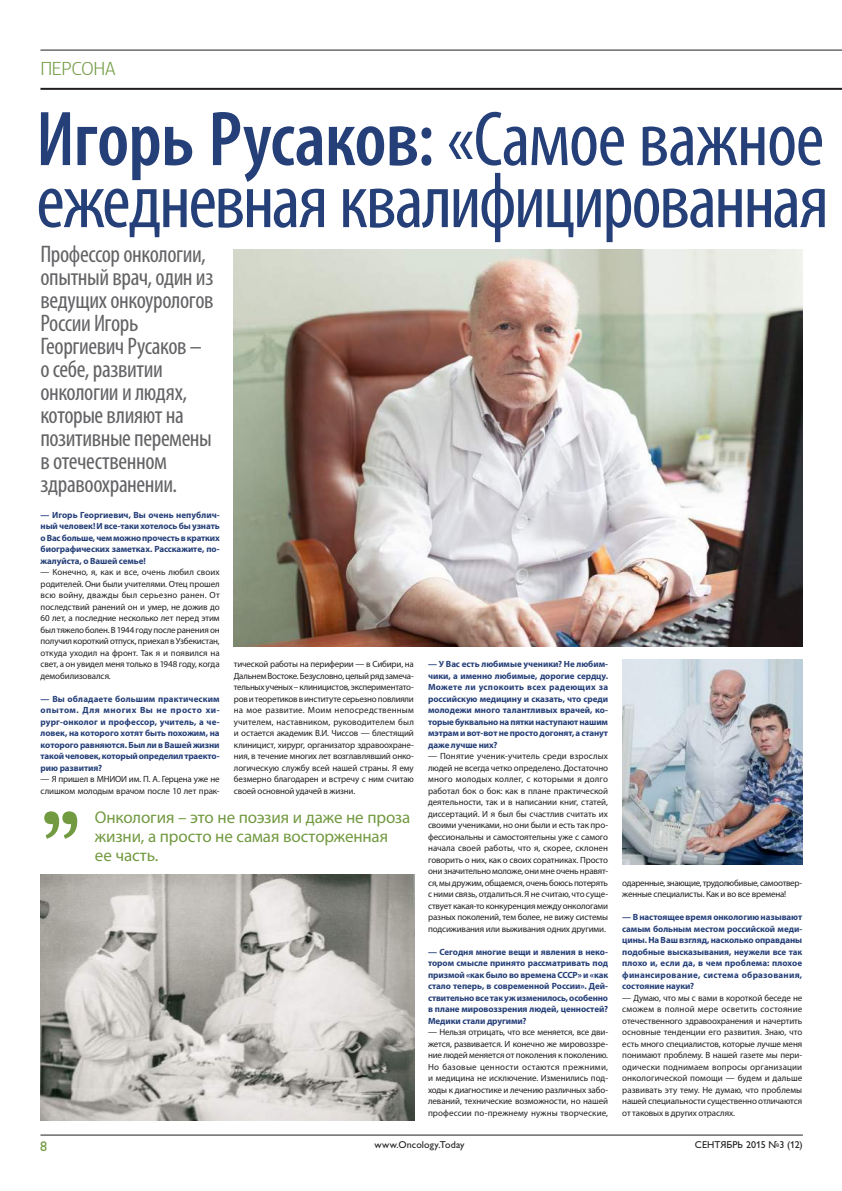
<style>
.page{position:relative;width:842px;height:1191px;background:#fff}
.page>*{position:absolute;margin:0;border:0;box-sizing:border-box;transform-origin:0 0}
.t1{font:120.6px "Swift Light C";color:#729a41;scale:.9 1}
.t2{font:condensed 78.4px/62px "Myriad Pro";letter-spacing:-.03em;color:#253f78}
.t3{font:condensed 24px/23px "Myriad Pro";letter-spacing:-.02em;color:#636366}
.t4{font:300 19px "PF Agora Sans Pro";letter-spacing:-.025em;color:#729a41}
.t5{font:17px/19px "Myriad Pro";letter-spacing:-.01em;color:#729a41}
.t6{font:14px "Gill Sans C";color:#729a41}
.t7{font:10px "Gill Sans C";letter-spacing:.005em;color:#231f20}
.t8{font:9px/11.5px "Myriad Pro";letter-spacing:-.015em;color:#231f20;text-align:justify}
.t9{font:700 9px/11.5px "Myriad Pro";letter-spacing:-.01em;color:#253f78;text-align:justify}
.s1{font-weight:600}
</style>
<div class="page">
<img style="left:234px;top:249px;width:569px;height:397px">
<hr style="left:40px;top:50px;width:802px;height:1px;background:#231f20">
<hr style="left:40px;top:88px;width:802px;height:2px;background:#231f20">
<hr style="left:40px;top:1134px;width:763px;height:1px;background:#231f20">
<img style="left:41px;top:874px;width:374px;height:246px">
<img style="left:623px;top:660px;width:180px;height:204px">
<h3 class="t4" style="left:40px;top:58px;width:77px">ПЕРСОНА</h3>
<h2 class="t2" style="left:36px;top:107px;width:794px"><span class="s1">Игорь Русаков:</span> «Самое важное ежедневная квалифицированная</h2>
<h3 class="t3" style="left:40px;top:242px;width:175px">Профессор онкологии, опытный врач, один из ведущих онкоурологов<br>России Игорь<br>Георгиевич Русаков – о себе, развитии онкологии и людях, которые влияют на позитивные перемены в отечественном здравоохранении.</h3>
<p class="t9" style="left:41px;top:508px;width:181px">— Игорь Георгиевич, Вы очень непублич&shy;ный человек! И все-таки хотелось бы узнать о Вас больше, чем можно прочесть в кратких биографических заметках. Расскажите, по&shy;жалуйста, о Вашей семье!</p>
<p class="t8" style="left:41px;top:566px;width:181px">— Конечно, я, как и все, очень любил своих родителей. Они были учителями. Отец прошел всю войну, дважды был серьезно ранен. От последствий ранений он и умер, не дожив до 60 лет, а последние несколько лет перед этим был тяжело болен. В 1944 году после ранения он получил короткий отпуск, приехал в Узбекистан, откуда уходил на фронт. Так я и появился на свет, а он увидел меня только в 1948 году, когда демобилизовался.</p>
<p class="t9" style="left:41px;top:692px;width:181px">— Вы обладаете большим практическим опытом. Для многих Вы не просто хи&shy;рург-онколог и профессор, учитель, а че&shy;ловек, на которого хотят быть похожим, на которого равняются. Был ли в Вашей жизни такой человек, который определил траекто&shy;рию развития?</p>
<p class="t8" style="left:41px;top:773px;width:181px">— Я пришел в МНИОИ им. П. А. Герцена уже не слишком молодым врачом после 10 лет прак-</p>
<p class="t8" style="left:234px;top:658px;width:182px">тической работы на периферии — в Сибири, на Дальнем Востоке. Безусловно, целый ряд замеча&shy;тельных ученых – клиницистов, экспериментато&shy;ров и теоретиков в институте серьезно повлияли на мое развитие. Моим непосредственным учителем, наставником, руководителем был и остается академик В.И. Чиссов — блестящий клиницист, хирург, организатор здравоохране&shy;ния, в течение многих лет возглавлявший онко&shy;логическую службу всей нашей страны. Я ему безмерно благодарен и встречу с ним считаю своей основной удачей в жизни.</p>
<h1 class="t1" style="left:37px;top:785px;width:55px">’’</h1>
<h3 class="t5" style="left:95px;top:807px;width:317px">Онкология – это не поэзия и даже не проза жизни, а просто не самая восторженная<br>ее часть.</h3>
<p class="t9" style="left:428px;top:658px;width:182px">— У Вас есть любимые ученики? Не любим&shy;чики, а именно любимые, дорогие сердцу.<br>Можете ли успокоить всех радеющих за российскую медицину и сказать, что среди молодежи много талантливых врачей, ко&shy;торые буквально на пятки наступают нашим мэтрам и вот-вот не просто догонят, а станут даже лучше них?</p>
<p class="t8" style="left:428px;top:750px;width:182px">— Понятие ученик-учитель среди взрослых людей не всегда четко определено. Достаточно много молодых коллег, с которыми я долго работал бок о бок: как в плане практической деятельности, так и в написании книг, статей, диссертаций. И я был бы счастлив считать их своими учениками, но они были и есть так про&shy;фессиональны и самостоятельны уже с самого начала своей работы, что я, скорее, склонен говорить о них, как о своих соратниках. Просто они значительно моложе, они мне очень нравят&shy;ся, мы дружим, общаемся, очень боюсь потерять с ними связь, отдалиться. Я не считаю, что суще&shy;ствует какая-то конкуренция между онкологами разных поколений, тем более, не вижу системы подсиживания или выживания одних другими.</p>
<p class="t9" style="left:428px;top:945px;width:182px">— Сегодня многие вещи и явления в неко&shy;тором смысле принято рассматривать под призмой «как было во времена СССР» и «как стало теперь, в современной России». Дей&shy;ствительно все так уж изменилось, особенно в плане мировоззрения людей, ценностей?<br>Медики стали другими?</p>
<p class="t8" style="left:428px;top:1026px;width:182px">— Нельзя отрицать, что все меняется, все дви&shy;жется, развивается. И конечно же мировоззре&shy;ние людей меняется от поколения к поколению.<br>Но базовые ценности остаются прежними, и медицина не исключение. Изменились под&shy;ходы к диагностике и лечению различных забо&shy;леваний, технические возможности, но нашей профессии по-прежнему нужны творческие,</p>
<p class="t8" style="left:622px;top:877px;width:181px">одаренные, знающие, трудолюбивые, самоотвер&shy;женные специалисты. Как и во все времена!</p>
<p class="t9" style="left:622px;top:911px;width:182px">— В настоящее время онкологию называют самым больным местом российской меди&shy;цины. На Ваш взгляд, насколько оправданы подобные высказывания, неужели все так плохо и, если да, в чем проблема: плохое финансирование, система образования, состояние науки?</p>
<p class="t8" style="left:622px;top:992px;width:182px">— Думаю, что мы с вами в короткой беседе не сможем в полной мере осветить состояние отечественного здравоохранения и начертить основные тенденции его развития. Знаю, что есть много специалистов, которые лучше меня понимают проблему. В нашей газете мы пери&shy;одически поднимаем вопросы организации онкологической помощи — будем и дальше развивать эту тему. Не думаю, что проблемы нашей специальности существенно отличаются от таковых в других отраслях.</p>
<h3 class="t6" style="left:40px;top:1138px;width:8px">8</h3>
<p class="t7" style="left:374px;top:1139px;width:92px">www.Oncology.Today</p>
<p class="t7" style="left:695px;top:1138px;width:109px">СЕНТЯБРЬ 2015 №3 (12)</p>
</div>
